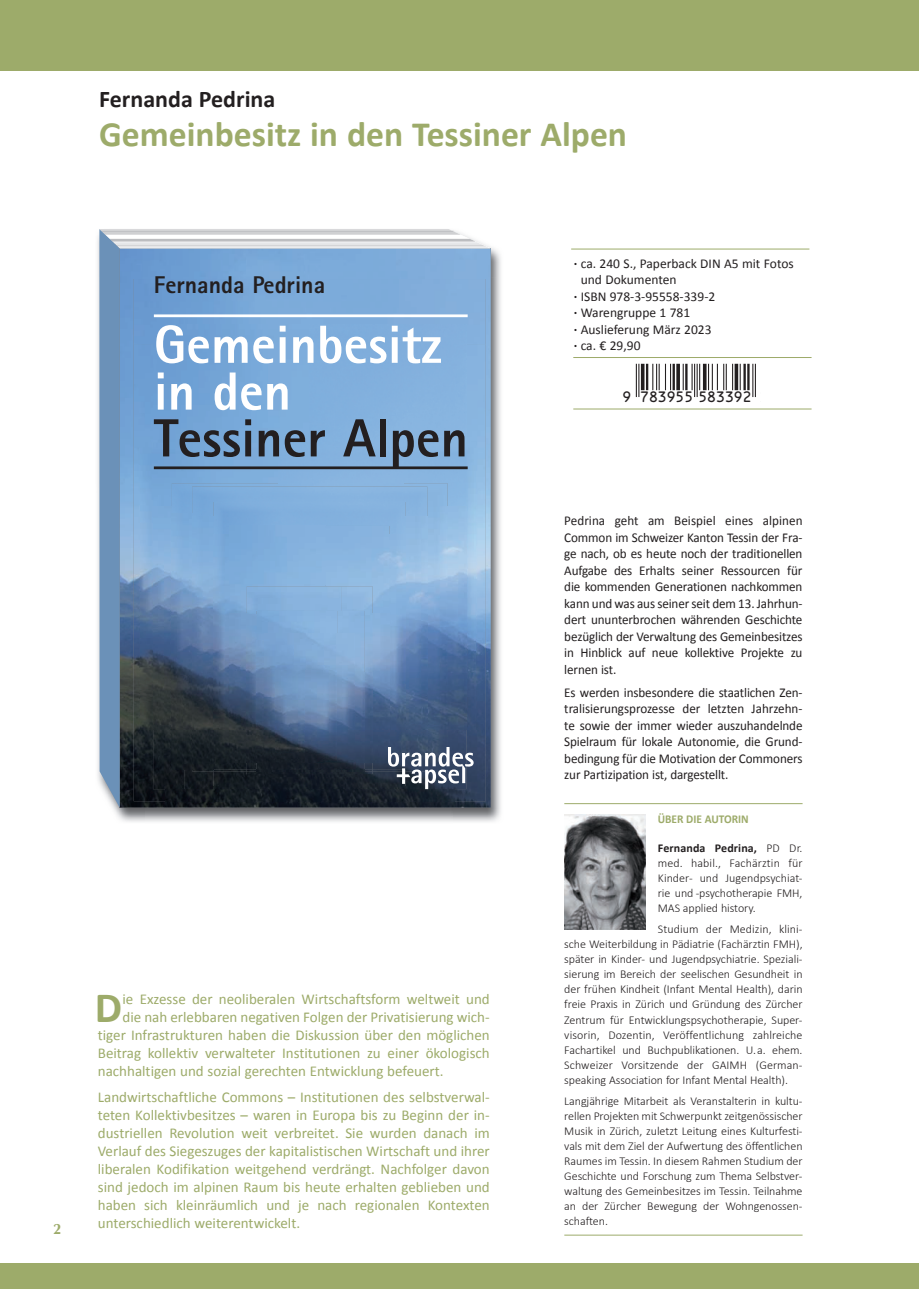
<style>
.page{position:relative;width:919px;height:1289px;background:#fff}
.page>*{position:absolute;margin:0;border:0;box-sizing:border-box;transform-origin:0 0}
.t1{font:800 53.7px/46.8px "Rotis Sans Serif";color:#fff}
.t2{font:800 53.7px "Rotis Sans Serif";color:#231f20}
.t3{font:700 43.35px "Calibri";color:#9dab6a}
.t4{font:700 35.7px "Calibri";color:#9dab6a}
.t5{font:800 24.3px "Rotis Sans Serif";color:#231f20}
.t6{font:700 24px "Calibri";color:#231f20}
.t7{font:15px/18px "Calibri";color:#9dab6a;text-align:justify}
.t8{font:700 15px "CG Omega";color:#9dab6a}
.t9{font:13.95px "OCRB";letter-spacing:-.085em;color:#231f20}
.t10{font:13.5px/16.5px "Calibri";letter-spacing:-.01em;color:#231f20;text-align:justify}
.t11{font:300 12px/15px "Calibri";letter-spacing:-.005em;color:#231f20;text-align:justify}
.t12{font:700 12px "Calibri";letter-spacing:-.005em;color:#9dab6a;scale:.95 1}
.t13{font:11.4px "OCRA";color:#231f20}
.s1{font-weight:700}
</style>
<div class="page">
<div style="left:0;top:0;width:918px;height:70px;background:#9dab6a"></div>
<div style="left:0;top:1263px;width:918px;height:25px;background:#9dab6a"></div>
<img style="left:97px;top:236px;width:404px;height:41px">
<img style="left:453px;top:277px;width:48px;height:545px">
<svg style="left:99px;top:229px;width:392px;height:587px;background:#7092b7"></svg>
<hr style="left:571px;top:249px;width:238px;height:1px;background:#9dab6a">
<hr style="left:573px;top:409px;width:238px;height:1px;background:#9dab6a">
<hr style="left:573px;top:357px;width:238px;height:1px;background:#9dab6a">
<img style="left:564px;top:814px;width:81px;height:115px">
<hr style="left:564px;top:1234px;width:238px;height:1px;background:#9dab6a">
<hr style="left:564px;top:803px;width:238px;height:1px;background:#9dab6a">
<hr style="left:754px;top:364px;width:1px;height:33px;background:#231f20">
<hr style="left:752px;top:364px;width:1px;height:33px;background:#231f20">
<hr style="left:747px;top:364px;width:2px;height:26px;background:#231f20">
<hr style="left:743px;top:364px;width:2px;height:26px;background:#231f20">
<svg style="left:739px;top:364px;width:1px;height:26px"></svg>
<svg style="left:734px;top:364px;width:4px;height:26px"></svg>
<svg style="left:732px;top:364px;width:1px;height:26px"></svg>
<svg style="left:723px;top:364px;width:3px;height:26px"></svg>
<hr style="left:716px;top:364px;width:2px;height:26px;background:#231f20">
<svg style="left:708px;top:364px;width:4px;height:26px"></svg>
<hr style="left:703px;top:364px;width:3px;height:26px;background:#231f20">
<svg style="left:699px;top:364px;width:1px;height:26px"></svg>
<hr style="left:696px;top:364px;width:1px;height:33px;background:#231f20">
<hr style="left:694px;top:364px;width:1px;height:33px;background:#231f20">
<svg style="left:691px;top:364px;width:1px;height:26px"></svg>
<hr style="left:685px;top:364px;width:2px;height:26px;background:#231f20">
<svg style="left:682px;top:364px;width:1px;height:26px"></svg>
<svg style="left:676px;top:364px;width:4px;height:26px"></svg>
<hr style="left:672px;top:364px;width:2px;height:26px;background:#231f20">
<svg style="left:665px;top:364px;width:6px;height:26px"></svg>
<svg style="left:652px;top:364px;width:7px;height:26px"></svg>
<hr style="left:646px;top:364px;width:2px;height:26px;background:#231f20">
<svg style="left:640px;top:364px;width:4px;height:26px"></svg>
<hr style="left:638px;top:364px;width:1px;height:33px;background:#231f20">
<hr style="left:635px;top:364px;width:2px;height:33px;background:#231f20">
<h3 class="t6" style="left:99px;top:84px;width:178px">Fernanda Pedrina</h3>
<h3 class="t4" style="left:99px;top:112px;width:529px">Gemeinbesitz in den Tessiner Alpen</h3>
<h3 class="t5" style="left:154px;top:269px;width:173px">Fernanda Pedrina</h3>
<h1 class="t1" style="left:154px;top:320px;width:289px">Gemeinbesitz in den</h1>
<h1 class="t2" style="left:154px;top:404px;width:316px">Tessiner Alpen</h1>
<p class="t8" style="left:53px;top:1219px;width:10px">2</p>
<p class="t7" style="left:122px;top:988px;width:369px">ie Exzesse der neoliberalen Wirtschaftsform weltweit und</p>
<p class="t7" style="left:122px;top:1006px;width:369px">die nah erlebbaren negativen Folgen der Privatisierung wich-</p>
<p class="t7" style="left:98px;top:1024px;width:393px">tiger Infrastrukturen haben die Diskussion über den möglichen</p>
<p class="t7" style="left:98px;top:1042px;width:393px">Beitrag kollektiv verwalteter Institutionen zu einer ökologisch</p>
<p class="t7" style="left:98px;top:1060px;width:347px">nachhaltigen und sozial gerechten Entwicklung befeuert.</p>
<p class="t7" style="left:98px;top:1087px;width:393px">Landwirtschaftliche Commons – Institutionen des selbstverwal&shy;teten Kollektivbesitzes – waren in Europa bis zu Beginn der in&shy;dustriellen Revolution weit verbreitet. Sie wurden danach im Verlauf des Siegeszuges der kapitalistischen Wirtschaft und ihrer liberalen Kodifikation weitgehend verdrängt. Nachfolger davon sind jedoch im alpinen Raum bis heute erhalten geblieben und haben sich kleinräumlich und je nach regionalen Kontexten unterschiedlich weiterentwickelt.</p>
<h2 class="t3" style="left:95px;top:980px;width:29px">D</h2>
<p class="t10" style="left:573px;top:254px;width:221px"><span class="s1">·</span> ca. 240 S., Paperback DIN A5 mit Fotos</p>
<p class="t10" style="left:580px;top:271px;width:97px">und Dokumenten</p>
<p class="t10" style="left:573px;top:287px;width:143px"><span class="s1">·</span> ISBN 978-3-95558-339-2</p>
<p class="t10" style="left:573px;top:303px;width:118px"><span class="s1">·</span> Warengruppe 1 781</p>
<p class="t10" style="left:573px;top:320px;width:139px"><span class="s1">·</span> Auslieferung März 2023</p>
<p class="t10" style="left:573px;top:336px;width:68px"><span class="s1">·</span> ca. € 29,90</p>
<p class="t13" style="left:620px;top:289px;width:183px">ISBN 978-3-95558-339-2</p>
<p class="t9" style="left:621px;top:389px;width:132px">9 783955 583392</p>
<p class="t10" style="left:564px;top:511px;width:240px">Pedrina geht am Beispiel eines alpinen Common im Schweizer Kanton Tessin der Fra&shy;ge nach, ob es heute noch der traditionellen Aufgabe des Erhalts seiner Ressourcen für die kommenden Generationen nachkommen kann und was aus seiner seit dem 13. Jahrhun&shy;dert ununterbrochen währenden Geschichte bezüglich der Verwaltung des Gemeinbesitzes in Hinblick auf neue kollektive Projekte zu lernen ist.</p>
<p class="t10" style="left:564px;top:683px;width:240px">Es werden insbesondere die staatlichen Zen&shy;tralisierungsprozesse der letzten Jahrzehn&shy;te sowie der immer wieder auszuhandelnde Spielraum für lokale Autonomie, die Grund&shy;bedingung für die Motivation der Commoners zur Partizipation ist, dargestellt.</p>
<p class="t12" style="left:657px;top:811px;width:97px">ÜBER DIE AUTORIN</p>
<p class="t11" style="left:657px;top:840px;width:146px"><span class="s1">Fernanda Pedrina,</span> PD Dr. med. habil., Fachärztin für Kinder- und Jugendpsychiat&shy;rie und -psychotherapie FMH, MAS applied history.</p>
<p class="t11" style="left:564px;top:921px;width:240px;text-indent:94px">Studium der Medizin, klini&shy;sche Weiterbildung in Pädiatrie (Fachärztin FMH), später in Kinder- und Jugendpsychiatrie. Speziali&shy;sierung im Bereich der seelischen Gesundheit in der frühen Kindheit (Infant Mental Health), darin freie Praxis in Zürich und Gründung des Zürcher Zentrum für Entwicklungspsychotherapie, Super&shy;visorin, Dozentin, Veröffentlichung zahlreiche Fachartikel und Buchpublikationen. U. a. ehem.<br>Schweizer Vorsitzende der GAIMH (German&shy;speaking Association for Infant Mental Health).</p>
<p class="t11" style="left:564px;top:1093px;width:240px">Langjährige Mitarbeit als Veranstalterin in kultu&shy;rellen Projekten mit Schwerpunkt zeitgenössischer Musik in Zürich, zuletzt Leitung eines Kulturfesti&shy;vals mit dem Ziel der Aufwertung des öffentlichen Raumes im Tessin. In diesem Rahmen Studium der Geschichte und Forschung zum Thema Selbstver&shy;waltung des Gemeinbesitzes im Tessin. Teilnahme an der Zürcher Bewegung der Wohngenossen&shy;schaften.</p>
</div>
